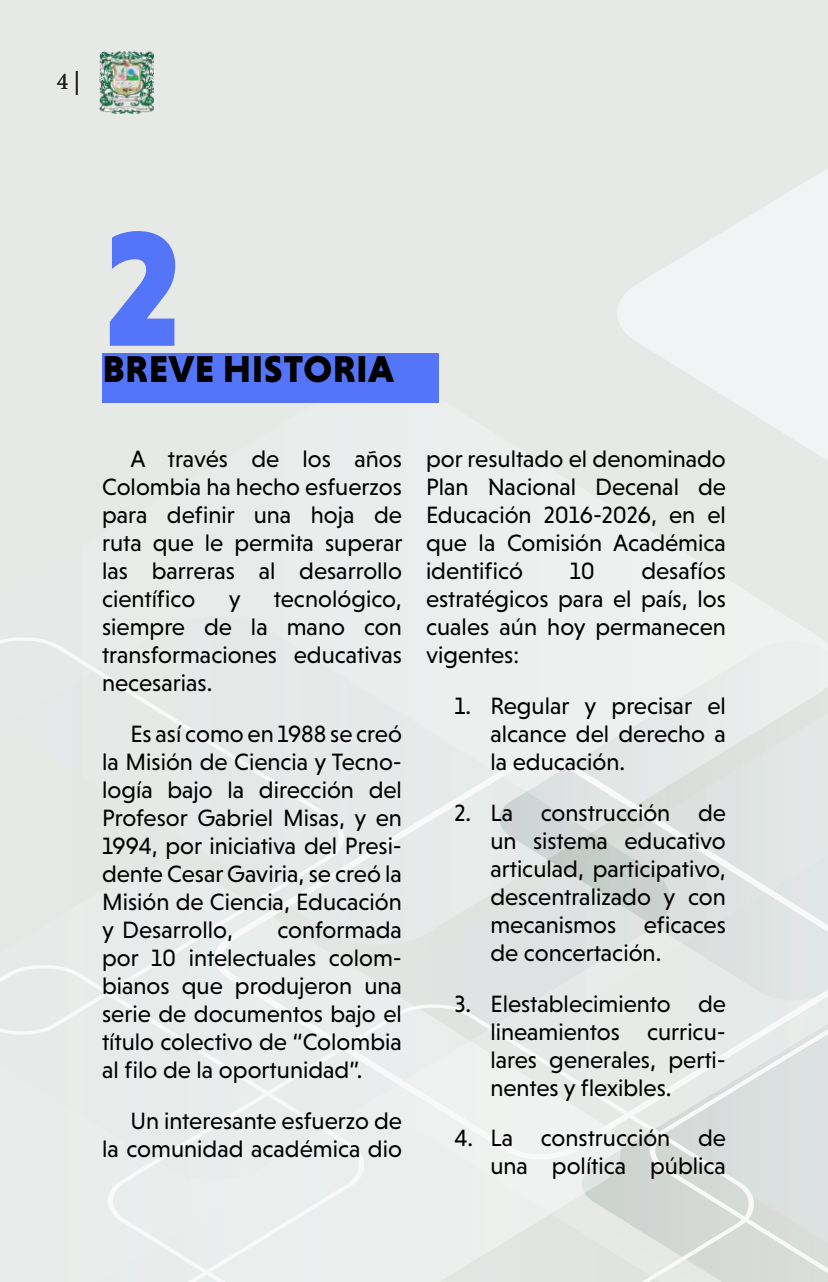
<style>
.page{position:relative;width:828px;height:1282px;background:#fff}
.page>*{position:absolute;margin:0;border:0;box-sizing:border-box;transform-origin:0 0}
.t1{font:900 166px "Niveau Grotesk";color:#5575f9}
.t2{font:900 38px "Niveau Grotesk";letter-spacing:.015em;color:#000}
.t3{font:24px/28px "Niveau Grotesk";color:#000;text-align:justify}
.t4{font:24px "Minion Pro";color:#231f20}
</style>
<div class="page">
<div style="left:0;top:0;width:828px;height:1281px;background:#e7e9e7"></div>
<svg style="left:0;top:638px;width:236px;height:325px"></svg>
<svg style="left:211px;top:757px;width:617px;height:206px"></svg>
<svg style="left:367px;top:1005px;width:280px;height:276px"></svg>
<svg style="left:0;top:963px;width:367px;height:318px"></svg>
<svg style="left:647px;top:951px;width:181px;height:330px"></svg>
<svg style="left:617px;top:169px;width:211px;height:291px;fill:#f2f3f4"></svg>
<img style="left:99px;top:51px;width:54px;height:62px">
<div style="left:102px;top:353px;width:336px;height:50px;background:#5575f9"></div>
<p class="t4" style="left:57px;top:65px;width:25px">4 |</p>
<h1 class="t1" style="left:103px;top:193px;width:80px">2</h1>
<h2 class="t2" style="left:102px;top:347px;width:293px">BREVE HISTORIA</h2>
<p class="t3" style="left:102px;top:445px;width:302px;text-indent:28px">A través de los años Colombia ha hecho esfuerzos para definir una hoja de ruta que le permita superar las barreras al desarrollo científico</p>
<p class="t3" style="left:102px;top:585px;width:301px;text-indent:172px">tecnológico, siempre de la mano con transformaciones educativas necesarias.</p>
<p class="t3" style="left:102px;top:719px;width:301px;text-indent:28px">Es así como en 1988 se creó la Misión de Ciencia y Tecno&shy;logía bajo la dirección del Profesor Gabriel Misas, y en 1994, por iniciativa del Presi&shy;dente Cesar Gaviria, se creó la Misión de Ciencia, Educación y Desarrollo,</p>
<p class="t3" style="left:229px;top:585px;width:13px">y</p>
<p class="t3" style="left:102px;top:915px;width:301px;text-indent:175px">conformada por 10 intelectuales colom&shy;bianos que produjeron una serie de documentos bajo el título colectivo de “Colombia al filo de la oportunidad”.</p>
<p class="t3" style="left:102px;top:1106px;width:301px;text-align:right">Un interesante esfuerzo de<br>la comunidad académica dio</p>
<p class="t3" style="left:426px;top:445px;width:301px">por resultado el denominado Plan Nacional Decenal de Educación 2016-2026, en el que la Comisión Académica identificó</p>
<p class="t3" style="left:426px;top:557px;width:301px;text-indent:215px">desafíos estratégicos para el país, los cuales aún hoy permanecen vigentes:</p>
<p class="t3" style="left:490px;top:691px;width:237px;text-indent:-36px">1. Regular y precisar el alcance del derecho a la educación.</p>
<p class="t3" style="left:490px;top:798px;width:237px;text-indent:-36px">2. La construcción de un sistema educativo articulad, participativo, descentralizado y con mecanismos eficaces de concertación.</p>
<p class="t3" style="left:490px;top:989px;width:237px;text-indent:-36px">3. Elestablecimiento de lineamientos curricu&shy;lares generales, perti&shy;nentes y flexibles.</p>
<p class="t3" style="left:454px;top:1123px;width:273px;text-align:right">4. La construcción de una política pública</p>
<p class="t3" style="left:569px;top:557px;width:27px">10</p>
</div>
